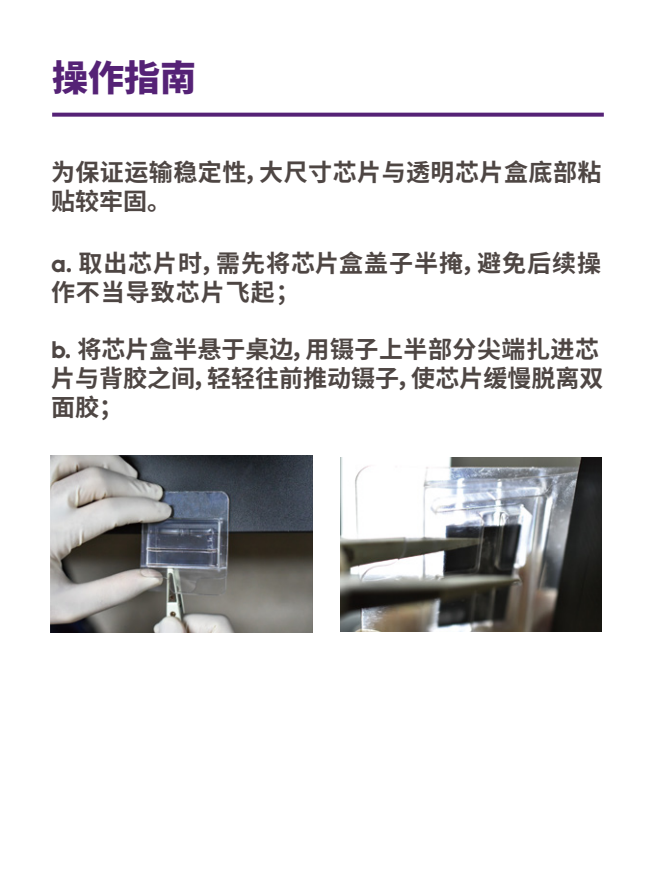
<style>
.page{position:relative;width:656px;height:884px;background:#fff}
.page>*{position:absolute;margin:0;border:0;box-sizing:border-box;transform-origin:0 0}
.t1{font:800 36px "Source Han Sans CN";color:#552276}
.t2{font:700 24px/28.8px "Source Han Sans CN";color:#221815}
.t3{font:700 24px/28.8px "Source Han Sans CN";letter-spacing:.04em;color:#221815}
.t4{font:700 24px/28.8px "Source Han Sans CN";letter-spacing:.02em;color:#221815}
.s1{font-family:"BGI"}
</style>
<div class="page">
<img style="left:50px;top:455px;width:262px;height:176px">
<svg style="left:52px;top:113px;width:551px;height:4px;background:#633481"></svg>
<img style="left:340px;top:457px;width:261px;height:174px">
<h1 class="t1" style="left:52px;top:57px;width:145px">操作指南</h1>
<p class="t4" style="left:51px;top:158px;width:552px">为保证运输稳定性，大尺寸芯片与透明芯片盒底部粘贴较牢固。</p>
<p class="t3" style="left:51px;top:249px;width:551px"><span class="s1">a.</span> 取出芯片时，需先将芯片盒盖子半掩，避免后续操作不当导致芯片飞起；</p>
<p class="t2" style="left:51px;top:335px;width:554px"><span class="s1">b.</span> 将芯片盒半悬于桌边，用镊子上半部分尖端扎进芯片与背胶之间，轻轻往前推动镊子，使芯片缓慢脱离双面胶；</p>
</div>
